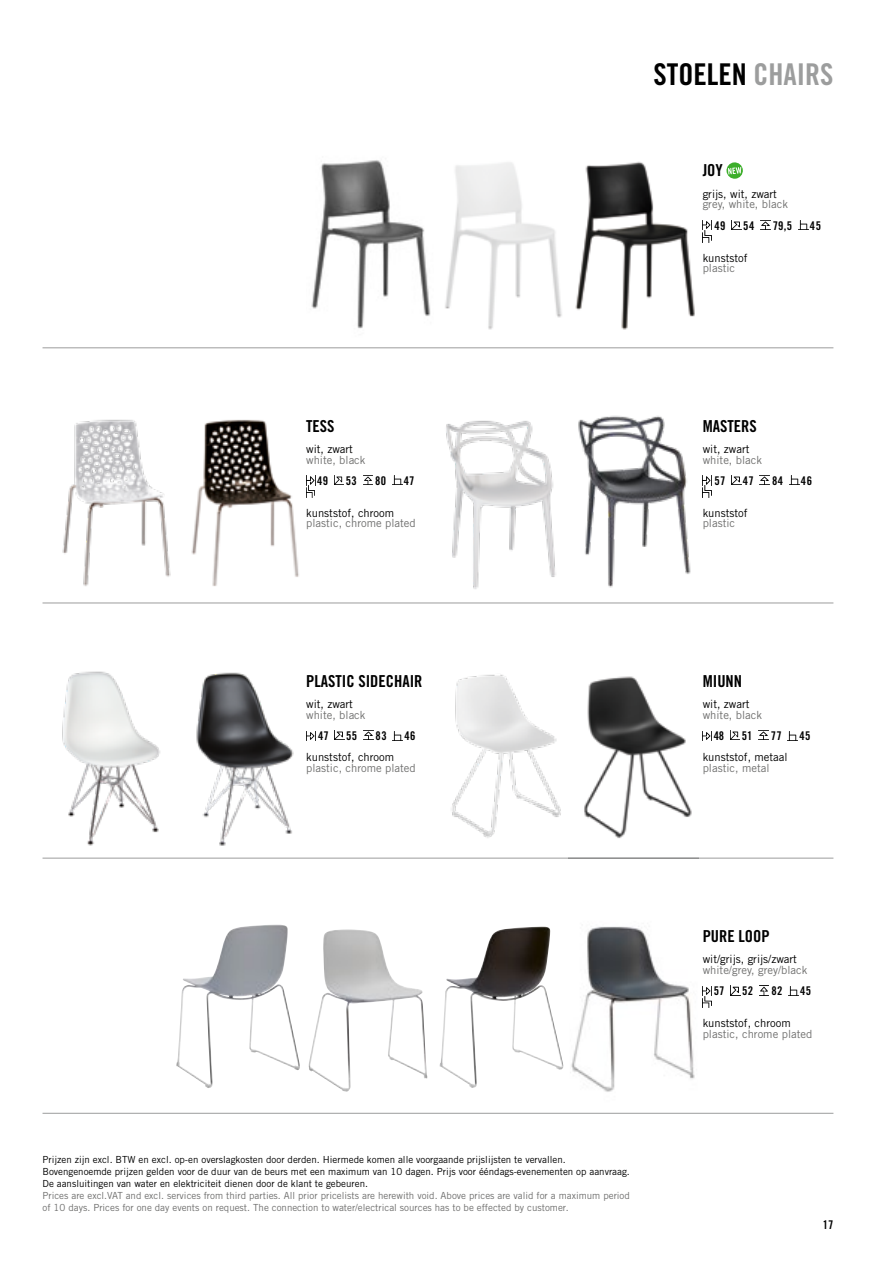
<style>
.page{position:relative;width:893px;height:1263px;background:#fff}
.page>*{position:absolute;margin:0;border:0;box-sizing:border-box;transform-origin:0 0}
.t1{font:30px "Trade Gothic LT Std Bd Cn 20";color:#000}
.t2{font:16.5px "Trade Gothic LT Std Bd Cn 20";color:#000}
.t3{font:12px "Trade Gothic LT Std Bd Cn 20";letter-spacing:.03em;color:#000}
.t4{font:11.25px "Trade Gothic LT Std";color:#6f6f6e}
.t5{font:11.25px "Trade Gothic LT Std";color:#000}
.t6{font:9.75px/12px "Trade Gothic LT Std";color:#000}
.t7{font:9.75px/12px "Trade Gothic LT Std";color:#6f6f6e}
.s1{color:#9c9d9d}
</style>
<div class="page">
<hr style="left:43px;top:348px;width:790px;height:1px;background:#9c9d9d">
<hr style="left:43px;top:603px;width:790px;height:1px;background:#9c9d9d">
<hr style="left:43px;top:858px;width:790px;height:1px;background:#9c9d9d">
<hr style="left:43px;top:1113px;width:790px;height:1px;background:#9c9d9d">
<img style="left:311px;top:160px;width:120px;height:169px">
<img style="left:445px;top:162px;width:117px;height:168px">
<img style="left:575px;top:161px;width:120px;height:169px">
<svg style="left:726px;top:162px;width:17px;height:17px"></svg>
<svg style="left:728px;top:167px;width:13px;height:7px"></svg>
<svg style="left:732px;top:221px;width:9px;height:9px"></svg>
<svg style="left:761px;top:220px;width:9px;height:10px"></svg>
<svg style="left:798px;top:221px;width:10px;height:9px"></svg>
<svg style="left:703px;top:221px;width:9px;height:21px"></svg>
<img style="left:62px;top:419px;width:108px;height:167px">
<img style="left:191px;top:419px;width:108px;height:167px">
<svg style="left:334px;top:476px;width:10px;height:9px"></svg>
<svg style="left:363px;top:476px;width:9px;height:9px"></svg>
<svg style="left:392px;top:476px;width:10px;height:9px"></svg>
<svg style="left:306px;top:476px;width:9px;height:21px"></svg>
<img style="left:446px;top:420px;width:110px;height:169px">
<img style="left:578px;top:415px;width:113px;height:173px">
<svg style="left:732px;top:476px;width:9px;height:9px"></svg>
<svg style="left:760px;top:476px;width:9px;height:9px"></svg>
<svg style="left:789px;top:476px;width:10px;height:9px"></svg>
<svg style="left:703px;top:476px;width:9px;height:21px"></svg>
<img style="left:62px;top:671px;width:98px;height:175px">
<img style="left:196px;top:672px;width:98px;height:174px">
<svg style="left:306px;top:731px;width:9px;height:9px"></svg>
<svg style="left:335px;top:731px;width:9px;height:9px"></svg>
<svg style="left:364px;top:731px;width:9px;height:9px"></svg>
<svg style="left:393px;top:731px;width:9px;height:9px"></svg>
<img style="left:451px;top:674px;width:110px;height:164px">
<img style="left:584px;top:676px;width:108px;height:163px">
<svg style="left:703px;top:731px;width:9px;height:9px"></svg>
<svg style="left:730px;top:731px;width:10px;height:9px"></svg>
<svg style="left:759px;top:731px;width:9px;height:9px"></svg>
<svg style="left:788px;top:731px;width:9px;height:9px"></svg>
<img style="left:176px;top:925px;width:124px;height:163px">
<img style="left:308px;top:929px;width:119px;height:163px">
<img style="left:440px;top:927px;width:123px;height:161px">
<img style="left:571px;top:926px;width:124px;height:166px">
<svg style="left:731px;top:986px;width:8px;height:9px"></svg>
<svg style="left:760px;top:986px;width:8px;height:9px"></svg>
<svg style="left:789px;top:986px;width:9px;height:9px"></svg>
<svg style="left:703px;top:986px;width:9px;height:22px"></svg>
<h2 class="t2" style="left:306px;top:416px;width:30px">TESS</h2>
<p class="t5" style="left:306px;top:442px;width:48px">wit, zwart</p>
<p class="t4" style="left:306px;top:453px;width:61px">white, black</p>
<p class="t3" style="left:317px;top:473px;width:13px">49</p>
<p class="t3" style="left:346px;top:473px;width:13px">53</p>
<p class="t3" style="left:375px;top:473px;width:13px">80</p>
<p class="t3" style="left:404px;top:473px;width:12px">47</p>
<p class="t5" style="left:306px;top:506px;width:90px">kunststof, chroom</p>
<p class="t4" style="left:306px;top:516px;width:111px">plastic, chrome plated</p>
<h2 class="t2" style="left:306px;top:671px;width:118px">PLASTIC SIDECHAIR</h2>
<p class="t5" style="left:306px;top:697px;width:48px">wit, zwart</p>
<p class="t4" style="left:306px;top:708px;width:61px">white, black</p>
<p class="t3" style="left:318px;top:728px;width:12px">47</p>
<p class="t3" style="left:346px;top:728px;width:13px">55</p>
<p class="t3" style="left:376px;top:728px;width:13px">83</p>
<p class="t3" style="left:404px;top:728px;width:13px">46</p>
<p class="t5" style="left:306px;top:750px;width:90px">kunststof, chroom</p>
<p class="t4" style="left:306px;top:761px;width:111px">plastic, chrome plated</p>
<h1 class="t1" style="left:653px;top:57px;width:181px">STOELEN <span class="s1">CHAIRS</span></h1>
<h2 class="t2" style="left:703px;top:161px;width:22px">JOY</h2>
<p class="t5" style="left:703px;top:187px;width:76px">grijs, wit, zwart</p>
<p class="t4" style="left:703px;top:198px;width:87px">grey, white, black</p>
<p class="t3" style="left:714px;top:218px;width:13px">49</p>
<p class="t3" style="left:743px;top:218px;width:13px">54</p>
<p class="t3" style="left:773px;top:218px;width:21px">79,5</p>
<p class="t3" style="left:810px;top:218px;width:13px">45</p>
<p class="t5" style="left:703px;top:251px;width:46px">kunststof</p>
<p class="t4" style="left:703px;top:261px;width:34px">plastic</p>
<h2 class="t2" style="left:703px;top:416px;width:56px">MASTERS</h2>
<p class="t5" style="left:703px;top:442px;width:48px">wit, zwart</p>
<p class="t4" style="left:703px;top:453px;width:61px">white, black</p>
<p class="t3" style="left:714px;top:473px;width:12px">57</p>
<p class="t3" style="left:743px;top:473px;width:12px">47</p>
<p class="t3" style="left:772px;top:473px;width:13px">84</p>
<p class="t3" style="left:801px;top:473px;width:13px">46</p>
<p class="t5" style="left:703px;top:506px;width:46px">kunststof</p>
<p class="t4" style="left:703px;top:516px;width:34px">plastic</p>
<h2 class="t2" style="left:703px;top:671px;width:41px">MIUNN</h2>
<p class="t5" style="left:703px;top:697px;width:48px">wit, zwart</p>
<p class="t4" style="left:703px;top:708px;width:61px">white, black</p>
<p class="t3" style="left:714px;top:728px;width:12px">48</p>
<p class="t3" style="left:742px;top:728px;width:12px">51</p>
<p class="t3" style="left:771px;top:728px;width:12px">77</p>
<p class="t3" style="left:799px;top:728px;width:13px">45</p>
<p class="t5" style="left:703px;top:750px;width:86px">kunststof, metaal</p>
<p class="t4" style="left:703px;top:761px;width:68px">plastic, metal</p>
<p class="t6" style="left:43px;top:1153px;width:589px">Prijzen zijn excl. BTW en excl. op-en overslagkosten door derden. Hiermede komen alle voorgaande prijslijsten te vervallen.<br>Bovengenoemde prijzen gelden voor de duur van de beurs met een maximum van 10 dagen. Prijs voor ééndags-evenementen op aanvraag.<br>De aansluitingen van water en elektriciteit dienen door de klant te gebeuren.</p>
<p class="t7" style="left:43px;top:1189px;width:589px">Prices are excl.VAT and excl. services from third parties. All prior pricelists are herewith void. Above prices are valid for a maximum period of 10 days. Prices for one day events on request. The connection to water/electrical sources has to be effected by customer.</p>
<h2 class="t2" style="left:703px;top:926px;width:68px">PURE LOOP</h2>
<p class="t5" style="left:703px;top:952px;width:96px">wit/grijs, grijs/zwart</p>
<p class="t4" style="left:703px;top:963px;width:106px">white/grey, grey/black</p>
<p class="t3" style="left:714px;top:983px;width:12px">57</p>
<p class="t3" style="left:742px;top:983px;width:12px">52</p>
<p class="t3" style="left:771px;top:983px;width:13px">82</p>
<p class="t3" style="left:800px;top:983px;width:13px">45</p>
<p class="t5" style="left:703px;top:1016px;width:90px">kunststof, chroom</p>
<p class="t4" style="left:703px;top:1027px;width:111px">plastic, chrome plated</p>
<p class="t3" style="left:823px;top:1217px;width:12px">17</p>
</div>
